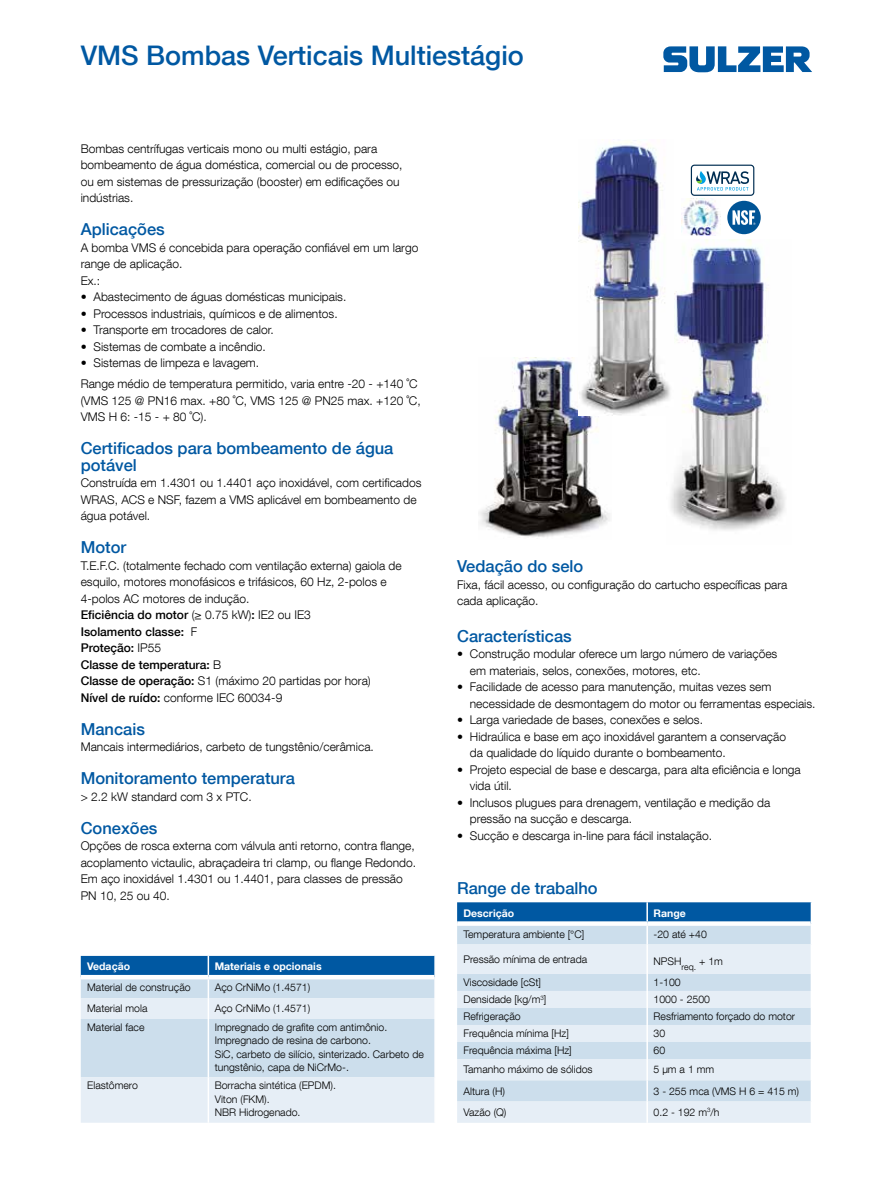
<style>
.page{position:relative;width:893px;height:1191px;background:#fff}
.page>*{position:absolute;margin:0;border:0;box-sizing:border-box;transform-origin:0 0}
.t1{font:500 27px "Helvetica Neue LT Com";color:#0058a2}
.t2{font:500 16.5px/16.5px "Helvetica Neue LT Com";color:#0058a2}
.t3{font:300 12px/16.5px "Helvetica Neue LT Com";color:#000}
.t4{font:300 10.5px/13.5px "Helvetica Neue LT Com";color:#000}
.t5{font:700 10.5px "Helvetica Neue LT Com";color:#fff}
.t6{font:300 8.7px "Helvetica Neue LT Com";color:#000}
.s1{font-weight:500}
</style>
<div class="page">
<svg style="left:663px;top:46px;width:149px;height:26px"></svg>
<svg style="left:457px;top:944px;width:354px;height:178px;background:#dbe7f1"></svg>
<svg style="left:457px;top:902px;width:355px;height:42px;background:#6a9dc8"></svg>
<hr style="left:646px;top:944px;width:2px;height:30px;background:#fff">
<svg style="left:646px;top:974px;width:2px;height:85px"></svg>
<hr style="left:646px;top:1059px;width:2px;height:21px;background:#fff">
<hr style="left:646px;top:1080px;width:2px;height:21px;background:#fff">
<hr style="left:646px;top:1101px;width:2px;height:21px;background:#fff">
<svg style="left:457px;top:921px;width:190px;height:4px"></svg>
<svg style="left:647px;top:921px;width:164px;height:4px"></svg>
<div style="left:81px;top:1077px;width:353px;height:45px;background:#e6eef6"></div>
<svg style="left:81px;top:956px;width:354px;height:121px;background:#afcbe1"></svg>
<hr style="left:434px;top:998px;width:2px;height:21px;background:#fff">
<hr style="left:208px;top:1019px;width:1px;height:58px;background:#fff">
<hr style="left:434px;top:1019px;width:2px;height:58px;background:#fff">
<hr style="left:208px;top:1077px;width:1px;height:45px;background:#fff">
<hr style="left:81px;top:975px;width:127px;height:4px;background:#fff">
<hr style="left:208px;top:975px;width:226px;height:4px;background:#fff">
<img style="left:479px;top:358px;width:131px;height:179px">
<img style="left:671px;top:240px;width:114px;height:290px">
<img style="left:578px;top:141px;width:95px;height:274px">
<div style="left:691px;top:165px;width:63px;height:31px;border:1px solid #002e52;border-radius:3px"></div>
<svg style="left:696px;top:171px;width:53px;height:19px"></svg>
<div style="left:727px;top:201px;width:34px;height:33px;background:#005496;border-radius:50%"></div>
<svg style="left:732px;top:210px;width:23px;height:15px"></svg>
<img style="left:681px;top:199px;width:38px;height:36px">
<h1 class="t1" style="left:81px;top:39px;width:445px">VMS Bombas Verticais Multiestágio</h1>
<p class="t3" style="left:81px;top:140px;width:323px">Bombas centrífugas verticais mono ou multi estágio, para bombeamento de água doméstica, comercial ou de processo, ou em sistemas de pressurização (booster) em edificações ou indústrias.</p>
<h2 class="t2" style="left:81px;top:221px;width:86px">Aplicações</h2>
<p class="t3" style="left:81px;top:239px;width:339px">A bomba VMS é concebida para operação confiável em um largo range de aplicação.<br>Ex.:</p>
<p class="t3" style="left:81px;top:289px;width:267px">• Abastecimento de águas domésticas municipais.</p>
<p class="t3" style="left:81px;top:305px;width:259px">• Processos industriais, químicos e de alimentos.</p>
<p class="t3" style="left:81px;top:322px;width:195px">• Transporte em trocadores de calor.</p>
<p class="t3" style="left:81px;top:338px;width:187px">• Sistemas de combate a incêndio.</p>
<p class="t3" style="left:81px;top:352px;width:338px;line-height:20.7px">• Sistemas de limpeza e lavagem.<br>Range médio de temperatura permitido, varia entre -20 - +140 ˚C</p>
<p class="t3" style="left:81px;top:392px;width:341px">(VMS 125 @ PN16 max. +80 ˚C, VMS 125 @ PN25 max. +120 ˚C,<br>VMS H 6: -15 - + 80 ˚C).</p>
<h2 class="t2" style="left:81px;top:440px;width:314px">Certificados para bombeamento de água potável</h2>
<p class="t3" style="left:81px;top:474px;width:342px">Construída em 1.4301 ou 1.4401 aço inoxidável, com certificados<br>WRAS, ACS e NSF, fazem a VMS aplicável em bombeamento de água potável.</p>
<h2 class="t2" style="left:81px;top:539px;width:47px">Motor</h2>
<p class="t3" style="left:81px;top:557px;width:323px">T.E.F.C. (totalmente fechado com ventilação externa) gaiola de esquilo, motores monofásicos e trifásicos, 60 Hz, 2-polos e 4-polos AC motores de indução.<br><span class="s1">Eficiência do motor</span> (≥ 0.75 kW)<span class="s1">:</span> IE2 ou IE3<br><span class="s1">Isolamento classe:</span> F<br><span class="s1">Proteção:</span> IP55<br><span class="s1">Classe de temperatura:</span> B<br><span class="s1">Classe de operação:</span> S1 (máximo 20 partidas por hora)<br><span class="s1">Nível de ruído:</span> conforme IEC 60034-9</p>
<h2 class="t2" style="left:81px;top:720px;width:66px">Mancais</h2>
<p class="t3" style="left:81px;top:738px;width:295px">Mancais intermediários, carbeto de tungstênio/cerâmica.</p>
<h2 class="t2" style="left:81px;top:770px;width:216px">Monitoramento temperatura</h2>
<p class="t3" style="left:81px;top:788px;width:173px">&gt; 2.2 kW standard com 3 x PTC.</p>
<h2 class="t2" style="left:81px;top:819px;width:78px">Conexões</h2>
<p class="t3" style="left:81px;top:837px;width:337px">Opções de rosca externa com válvula anti retorno, contra flange, acoplamento victaulic, abraçadeira tri clamp, ou flange Redondo.<br>Em aço inoxidável 1.4301 ou 1.4401, para classes de pressão PN 10, 25 ou 40.</p>
<p class="t5" style="left:87px;top:960px;width:44px">Vedação</p>
<p class="t5" style="left:215px;top:960px;width:108px">Materiais e opcionais</p>
<p class="t4" style="left:87px;top:980px;width:105px">Material de construção</p>
<p class="t4" style="left:215px;top:980px;width:97px">Aço CrNiMo (1.4571)</p>
<p class="t4" style="left:87px;top:1001px;width:62px">Material mola</p>
<p class="t4" style="left:215px;top:1001px;width:97px">Aço CrNiMo (1.4571)</p>
<p class="t4" style="left:87px;top:1020px;width:59px">Material face</p>
<p class="t4" style="left:215px;top:1020px;width:211px">Impregnado de grafite com antimônio.<br>Impregnado de resina de carbono.<br>SiC, carbeto de silício, sinterizado. Carbeto de tungstênio, capa de NiCrMo-.</p>
<p class="t4" style="left:87px;top:1078px;width:52px">Elastômero</p>
<p class="t4" style="left:215px;top:1078px;width:123px">Borracha sintética (EPDM).<br>Viton (FKM).<br>NBR Hidrogenado.</p>
<h2 class="t2" style="left:457px;top:558px;width:128px">Vedação do selo</h2>
<p class="t3" style="left:457px;top:576px;width:332px">Fixa, fácil acesso, ou configuração do cartucho específicas para cada aplicação.</p>
<h2 class="t2" style="left:457px;top:627px;width:116px">Características</h2>
<p class="t3" style="left:470px;top:645px;width:309px;text-indent:-13px">• Construção modular oferece um largo número de variações em materiais, selos, conexões, motores, etc.</p>
<p class="t3" style="left:470px;top:678px;width:347px;text-indent:-13px">• Facilidade de acesso para manutenção, muitas vezes sem necessidade de desmontagem do motor ou ferramentas especiais.</p>
<p class="t3" style="left:457px;top:711px;width:247px">• Larga variedade de bases, conexões e selos.</p>
<p class="t3" style="left:470px;top:727px;width:318px;text-indent:-13px">• Hidraúlica e base em aço inoxidável garantem a conservação da qualidade do líquido durante o bombeamento.</p>
<p class="t3" style="left:470px;top:760px;width:332px;text-indent:-13px">• Projeto especial de base e descarga, para alta eficiência e longa vida útil.</p>
<p class="t3" style="left:470px;top:793px;width:302px;text-indent:-13px">• Inclusos plugues para drenagem, ventilação e medição da pressão na sucção e descarga.</p>
<p class="t3" style="left:457px;top:826px;width:256px">• Sucção e descarga in-line para fácil instalação.</p>
<h2 class="t2" style="left:457px;top:880px;width:142px">Range de trabalho</h2>
<p class="t5" style="left:463px;top:906px;width:52px">Descrição</p>
<p class="t5" style="left:654px;top:906px;width:34px">Range</p>
<p class="t4" style="left:463px;top:927px;width:122px">Temperatura ambiente [°C]</p>
<p class="t4" style="left:654px;top:927px;width:55px">-20 até +40</p>
<p class="t4" style="left:463px;top:952px;width:125px">Pressão mínima de entrada</p>
<p class="t4" style="left:654px;top:954px;width:30px">NPSH</p>
<p class="t6" style="left:682px;top:961px;width:16px">req.</p>
<p class="t4" style="left:699px;top:954px;width:25px">+ 1m</p>
<p class="t4" style="left:463px;top:975px;width:79px">Viscosidade [cSt]</p>
<p class="t4" style="left:654px;top:975px;width:29px">1-100</p>
<p class="t4" style="left:463px;top:992px;width:84px">Densidade [kg/m<sup>3</sup>]</p>
<p class="t4" style="left:654px;top:992px;width:58px">1000 - 2500</p>
<p class="t4" style="left:463px;top:1009px;width:59px">Refrigeração</p>
<p class="t4" style="left:654px;top:1009px;width:143px">Resfriamento forçado do motor</p>
<p class="t4" style="left:463px;top:1026px;width:107px">Frequência mínima [Hz]</p>
<p class="t4" style="left:654px;top:1026px;width:13px">30</p>
<p class="t4" style="left:463px;top:1043px;width:110px">Frequência máxima [Hz]</p>
<p class="t4" style="left:654px;top:1043px;width:13px">60</p>
<p class="t4" style="left:463px;top:1062px;width:131px">Tamanho máximo de sólidos</p>
<p class="t4" style="left:654px;top:1062px;width:62px">5 μm a 1 mm</p>
<p class="t4" style="left:463px;top:1084px;width:43px">Altura (H)</p>
<p class="t4" style="left:654px;top:1084px;width:147px">3 - 255 mca (VMS H 6 = 415 m)</p>
<p class="t4" style="left:463px;top:1105px;width:45px">Vazão (Q)</p>
<p class="t4" style="left:654px;top:1105px;width:68px">0.2 - 192 m<sup>3</sup>/h</p>
</div>
